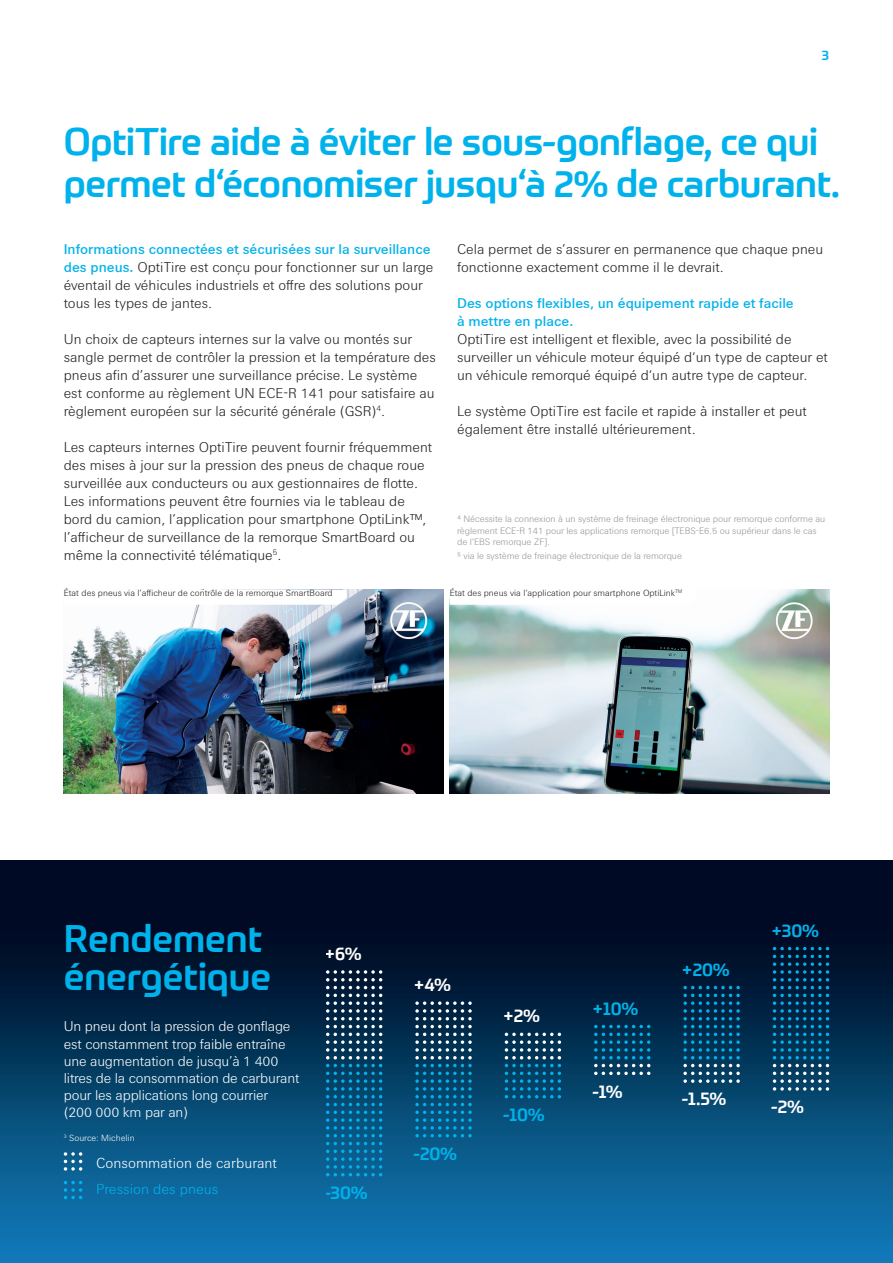
<style>
.page{position:relative;width:893px;height:1263px;background:#fff}
.page>*{position:absolute;margin:0;border:0;box-sizing:border-box;transform-origin:0 0}
.t1{font:500 37.5px/37.5px "ZF Prometo";letter-spacing:-.01em;color:#00b2eb}
.t2{font:500 18px "ZF Prometo";letter-spacing:-.01em;color:#00b2eb}
.t3{font:500 18px "ZF Prometo";color:#fff}
.t4{font:300 14.55px "ZF Sans";color:#fff}
.t5{font:300 14.55px "ZF Sans";color:#00b2eb}
.t6{font:300 14.25px/18px "ZF Sans";color:#231f20}
.t7{font:300 14.25px/17.1px "ZF Sans";letter-spacing:-.01em;color:#fff}
.t8{font:500 14.25px/18px "ZF Sans";color:#00b2eb}
.t9{font:300 14.25px "ZF Sans";color:#00b2eb}
.t10{font:500 13.5px "ZF Prometo";color:#00b2eb}
.t11{font:300 9.3px/11.2px "ZF Sans";letter-spacing:-.01em;color:#939598}
.t12{font:300 9px "ZF Sans";color:#231f20}
.t13{font:300 9px "ZF Sans";color:#fff}
.s1{font-weight:500;color:#00b2eb}
</style>
<div class="page">
<img style="left:64px;top:590px;width:379px;height:204px">
<img style="left:450px;top:590px;width:379px;height:204px">
<svg style="left:0;top:860px;width:893px;height:403px;background:#053a62"></svg>
<svg style="left:773px;top:947px;width:56px;height:144px;background:#094163"></svg>
<svg style="left:683px;top:986px;width:57px;height:97px;background:#0a4669"></svg>
<svg style="left:594px;top:1025px;width:56px;height:50px;background:#0d4d71"></svg>
<svg style="left:505px;top:1033px;width:56px;height:65px;background:#155578"></svg>
<svg style="left:415px;top:1001px;width:57px;height:136px;background:#155578"></svg>
<svg style="left:326px;top:970px;width:56px;height:206px;background:#16567b"></svg>
<svg style="left:64px;top:1152px;width:18px;height:18px"></svg>
<svg style="left:64px;top:1181px;width:18px;height:18px"></svg>
<svg style="left:64px;top:590px;width:283px;height:15px"></svg>
<svg style="left:450px;top:590px;width:246px;height:15px"></svg>
<p class="t10" style="left:822px;top:47px;width:9px">3</p>
<h1 class="t1" style="left:64px;top:121px;width:777px;line-height:41.2px">OptiTire aide à éviter le sous-gonflage, ce qui permet d‘économiser jusqu‘à 2% de carburant.</h1>
<p class="t6" style="left:64px;top:240px;width:371px"><span class="s1">Informations connectées et sécurisées sur la surveillance des pneus.</span> OptiTire est conçu pour fonctionner sur un large éventail de véhicules industriels et offre des solutions pour tous les types de jantes.</p>
<p class="t6" style="left:64px;top:330px;width:374px">Un choix de capteurs internes sur la valve ou montés sur sangle permet de contrôler la pression et la température des pneus afin d’assurer une surveillance précise. Le système est conforme au règlement UN ECE-R 141 pour satisfaire au règlement européen sur la sécurité générale (GSR)<sup>4</sup>.</p>
<p class="t6" style="left:64px;top:438px;width:370px">Les capteurs internes OptiTire peuvent fournir fréquemment des mises à jour sur la pression des pneus de chaque roue surveillée aux conducteurs ou aux gestionnaires de flotte.<br>Les informations peuvent être fournies via le tableau de bord du camion, l’application pour smartphone OptiLink™, l’afficheur de surveillance de la remorque SmartBoard ou même la connectivité télématique<sup>5</sup>.</p>
<p class="t6" style="left:457px;top:240px;width:368px">Cela permet de s’assurer en permanence que chaque pneu fonctionne exactement comme il le devrait.</p>
<p class="t8" style="left:457px;top:294px;width:338px">Des options flexibles, un équipement rapide et facile à mettre en place.</p>
<p class="t6" style="left:457px;top:330px;width:372px">OptiTire est intelligent et flexible, avec la possibilité de surveiller un véhicule moteur équipé d‘un type de capteur et un véhicule remorqué équipé d‘un autre type de capteur.</p>
<p class="t6" style="left:457px;top:402px;width:351px">Le système OptiTire est facile et rapide à installer et peut également être installé ultérieurement.</p>
<p class="t11" style="left:457px;top:514px;width:370px">4 Nécessite la connexion à un système de freinage électronique pour remorque conforme au règlement ECE-R 141 pour les applications remorque [TEBS-E6.5 ou supérieur dans le cas de l‘EBS remorque ZF].</p>
<p class="t11" style="left:457px;top:551px;width:226px">5 via le système de freinage électronique de la remorque</p>
<p class="t12" style="left:64px;top:588px;width:270px">État des pneus via l’afficheur de contrôle de la remorque SmartBoard</p>
<p class="t12" style="left:450px;top:588px;width:234px">État des pneus via l’application pour smartphone OptiLink<sup>TM</sup></p>
<h1 class="t1" style="left:64px;top:920px;width:209px">Rendement énergétique</h1>
<p class="t7" style="left:64px;top:1018px;width:237px">Un pneu dont la pression de gonflage est constamment trop faible entraîne une augmentation de jusqu’à 1 400 litres de la consommation de carburant pour les applications long courrier (200 000 km par an)</p>
<p class="t13" style="left:64px;top:1132px;width:72px"><sup>3</sup> Source: Michelin</p>
<p class="t7" style="left:96px;top:1153px;width:114px">Fuel Consumption</p>
<p class="t9" style="left:96px;top:1181px;width:81px">Tire Pressure</p>
<p class="t4" style="left:96px;top:1154px;width:182px">Consommation de carburant</p>
<p class="t5" style="left:96px;top:1181px;width:124px">Pression des pneus</p>
<p class="t3" style="left:324px;top:942px;width:38px">+6%</p>
<p class="t2" style="left:324px;top:1181px;width:45px">-30%</p>
<p class="t3" style="left:414px;top:974px;width:38px">+4%</p>
<p class="t2" style="left:414px;top:1142px;width:45px">-20%</p>
<p class="t3" style="left:503px;top:1005px;width:38px">+2%</p>
<p class="t2" style="left:503px;top:1103px;width:43px">-10%</p>
<p class="t2" style="left:593px;top:997px;width:47px">+10%</p>
<p class="t3" style="left:592px;top:1080px;width:31px">-1%</p>
<p class="t2" style="left:682px;top:958px;width:49px">+20%</p>
<p class="t2" style="left:771px;top:919px;width:49px">+30%</p>
<p class="t3" style="left:682px;top:1088px;width:46px">-1.5%</p>
<p class="t3" style="left:771px;top:1095px;width:34px">-2%</p>
</div>
